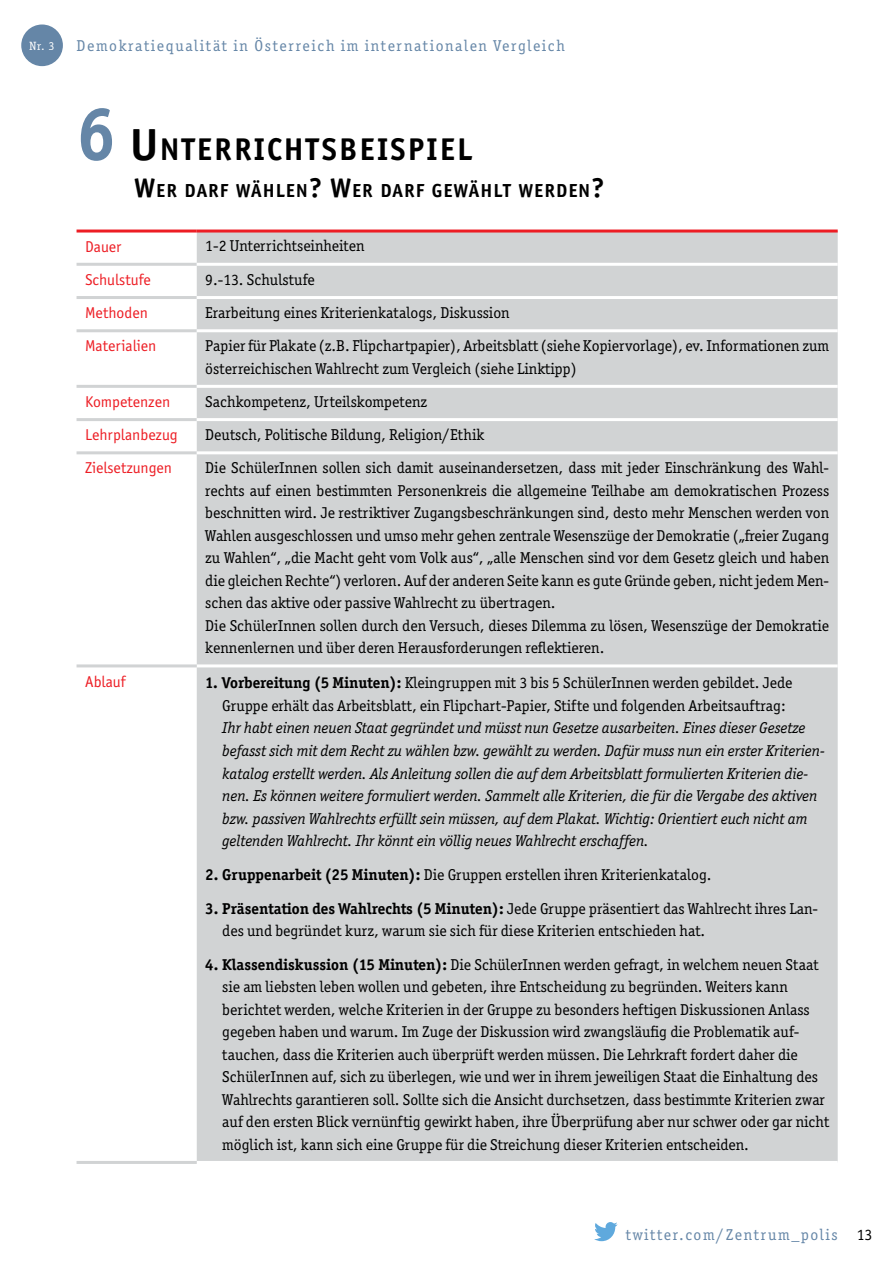
<style>
.page{position:relative;width:893px;height:1263px;background:#fff}
.page>*{position:absolute;margin:0;border:0;box-sizing:border-box;transform-origin:0 0}
.t1{font:700 31.5px "Officina San ITC";letter-spacing:.07em;color:#000}
.t2{font:700 18.9px "Officina San ITC";letter-spacing:.055em;color:#000}
.t3{font:15.75px/22.5px "Officina Ser ITC";color:#000}
.t4{font:italic 15.75px/22.5px "Officina Ser ITC";color:#000}
.t5{font:15.75px "Officina Ser ITC";letter-spacing:.1em;color:#6586a7}
.t6{font:15.75px "Officina San ITC";color:#ed1d24}
.t7{font:12px "Officina Ser ITC";color:#fff}
.s1{font-size:75px;color:#6586a7}
.s2{font-size:45px}
.s3{font-size:27px}
.s4{font-weight:700}
</style>
<div class="page">
<svg style="left:77px;top:233px;width:120px;height:928px"></svg>
<div style="left:197px;top:233px;width:641px;height:928px;background:#d1d3d4"></div>
<hr style="left:77px;top:263px;width:120px;height:3px;background:#d1d3d4">
<hr style="left:77px;top:296px;width:120px;height:3px;background:#d1d3d4">
<hr style="left:197px;top:230px;width:641px;height:3px;background:#ed1d24">
<hr style="left:77px;top:329px;width:120px;height:3px;background:#d1d3d4">
<hr style="left:77px;top:385px;width:120px;height:3px;background:#d1d3d4">
<hr style="left:197px;top:329px;width:641px;height:3px;background:#fff">
<hr style="left:197px;top:385px;width:641px;height:3px;background:#fff">
<hr style="left:77px;top:418px;width:120px;height:3px;background:#d1d3d4">
<hr style="left:77px;top:451px;width:120px;height:3px;background:#d1d3d4">
<hr style="left:197px;top:418px;width:641px;height:3px;background:#fff">
<hr style="left:197px;top:451px;width:641px;height:3px;background:#fff">
<hr style="left:197px;top:664px;width:641px;height:3px;background:#fff">
<hr style="left:77px;top:664px;width:120px;height:3px;background:#d1d3d4">
<hr style="left:77px;top:1161px;width:120px;height:3px;background:#d1d3d4">
<hr style="left:197px;top:263px;width:641px;height:3px;background:#fff">
<hr style="left:197px;top:296px;width:641px;height:3px;background:#fff">
<hr style="left:77px;top:230px;width:120px;height:3px;background:#ed1d24">
<div style="left:22px;top:25px;width:40px;height:40px;background:#6586a7;border-radius:50%"></div>
<div style="left:21px;top:25px;width:42px;height:41px;border:2px solid #6586a7;border-radius:50%"></div>
<svg style="left:594px;top:1222px;width:24px;height:19px"></svg>
<p class="t7" style="left:30px;top:39px;width:26px">Nr. 3</p>
<p class="t5" style="left:77px;top:37px;width:490px">Demokratiequalität in Österreich im internationalen Vergleich</p>
<h1 class="t1" style="left:77px;top:129px;width:397px"><span class="s1">6</span> <span class="s2">U</span> NTERRICHTSBEISPIEL</h1>
<p class="t2" style="left:134px;top:179px;width:472px"><span class="s3">W</span>ER DARF WÄHLEN<span class="s3">? W</span>ER DARF GEWÄHLT WERDEN<span class="s3">?</span></p>
<p class="t6" style="left:85px;top:237px;width:38px">Dauer</p>
<p class="t3" style="left:205px;top:235px;width:161px">1-2 Unterrichtseinheiten</p>
<p class="t6" style="left:85px;top:270px;width:67px">Schulstufe</p>
<p class="t3" style="left:205px;top:268px;width:111px">9.-13. Schulstufe</p>
<p class="t6" style="left:85px;top:304px;width:64px">Methoden</p>
<p class="t3" style="left:205px;top:301px;width:306px">Erarbeitung eines Kriterienkatalogs, Diskussion</p>
<p class="t6" style="left:85px;top:337px;width:73px">Materialien</p>
<p class="t3" style="left:205px;top:334px;width:625px">Papier für Plakate (z.B. Flipchartpapier), Arbeitsblatt (siehe Kopiervorlage), ev. Informationen zum österreichischen Wahlrecht zum Vergleich (siehe Linktipp)</p>
<p class="t6" style="left:85px;top:392px;width:87px">Kompetenzen</p>
<p class="t3" style="left:205px;top:390px;width:224px">Sachkompetenz, Urteilskompetenz</p>
<p class="t6" style="left:85px;top:426px;width:94px">Lehrplanbezug</p>
<p class="t3" style="left:205px;top:423px;width:280px">Deutsch, Politische Bildung, Religion/Ethik</p>
<p class="t6" style="left:85px;top:459px;width:89px">Zielsetzungen</p>
<p class="t3" style="left:205px;top:456px;width:625px">Die SchülerInnen sollen sich damit auseinandersetzen, dass mit jeder Einschränkung des Wahl&shy;rechts auf einen bestimmten Personenkreis die allgemeine Teilhabe am demokratischen Prozess beschnitten wird. Je restriktiver Zugangsbeschränkungen sind, desto mehr Menschen werden von Wahlen ausgeschlossen und umso mehr gehen zentrale Wesenszüge der Demokratie („freier Zugang zu Wahlen“, „die Macht geht vom Volk aus“, „alle Menschen sind vor dem Gesetz gleich und haben die gleichen Rechte“) verloren. Auf der anderen Seite kann es gute Gründe geben, nicht jedem Men&shy;schen das aktive oder passive Wahlrecht zu übertragen.<br>Die SchülerInnen sollen durch den Versuch, dieses Dilemma zu lösen, Wesenszüge der Demokratie kennenlernen und über deren Herausforderungen reflektieren.</p>
<p class="t6" style="left:85px;top:672px;width:42px">Ablauf</p>
<p class="t3" style="left:222px;top:672px;width:572px;text-indent:-17px"><span class="s4">1. Vorbereitung (5 Minuten):</span> Kleingruppen mit 3 bis 5 SchülerInnen werden gebildet. Jede<br>Gruppe erhält das Arbeitsblatt, ein Flipchart-Papier, Stifte und folgenden Arbeitsauftrag:</p>
<p class="t4" style="left:222px;top:717px;width:604px">Ihr habt einen neuen Staat gegründet und müsst nun Gesetze ausarbeiten. Eines dieser Gesetze befasst sich mit dem Recht zu wählen bzw. gewählt zu werden. Dafür muss nun ein erster Kriterien&shy;katalog erstellt werden. Als Anleitung sollen die auf dem Arbeitsblatt formulierten Kriterien die&shy;nen. Es können weitere formuliert werden. Sammelt alle Kriterien, die für die Vergabe des aktiven bzw. passiven Wahlrechts erfüllt sein müssen, auf dem Plakat. Wichtig: Orientiert euch nicht am geltenden Wahlrecht. Ihr könnt ein völlig neues Wahlrecht erschaffen.</p>
<p class="t3" style="left:205px;top:863px;width:508px"><span class="s4">2. Gruppenarbeit (25 Minuten):</span> Die Gruppen erstellen ihren Kriterienkatalog.</p>
<p class="t3" style="left:222px;top:897px;width:597px;text-indent:-17px"><span class="s4">3. Präsentation des Wahlrechts (5 Minuten):</span> Jede Gruppe präsentiert das Wahlrecht ihres Lan&shy;des und begründet kurz, warum sie sich für diese Kriterien entschieden hat.</p>
<p class="t3" style="left:222px;top:953px;width:608px;text-indent:-17px"><span class="s4">4. Klassendiskussion (15 Minuten):</span> Die SchülerInnen werden gefragt, in welchem neuen Staat sie am liebsten leben wollen und gebeten, ihre Entscheidung zu begründen. Weiters kann berichtet werden, welche Kriterien in der Gruppe zu besonders heftigen Diskussionen Anlass gegeben haben und warum. Im Zuge der Diskussion wird zwangsläufig die Problematik auf&shy;tauchen, dass die Kriterien auch überprüft werden müssen. Die Lehrkraft fordert daher die SchülerInnen auf, sich zu überlegen, wie und wer in ihrem jeweiligen Staat die Einhaltung des Wahlrechts garantieren soll. Sollte sich die Ansicht durchsetzen, dass bestimmte Kriterien zwar auf den ersten Blick vernünftig gewirkt haben, ihre Überprüfung aber nur schwer oder gar nicht möglich ist, kann sich eine Gruppe für die Streichung dieser Kriterien entscheiden.</p>
<p class="t5" style="left:626px;top:1225px;width:213px">twitter.com/Zentrum_polis</p>
<p class="t3" style="left:857px;top:1223px;width:17px">13</p>
</div>
